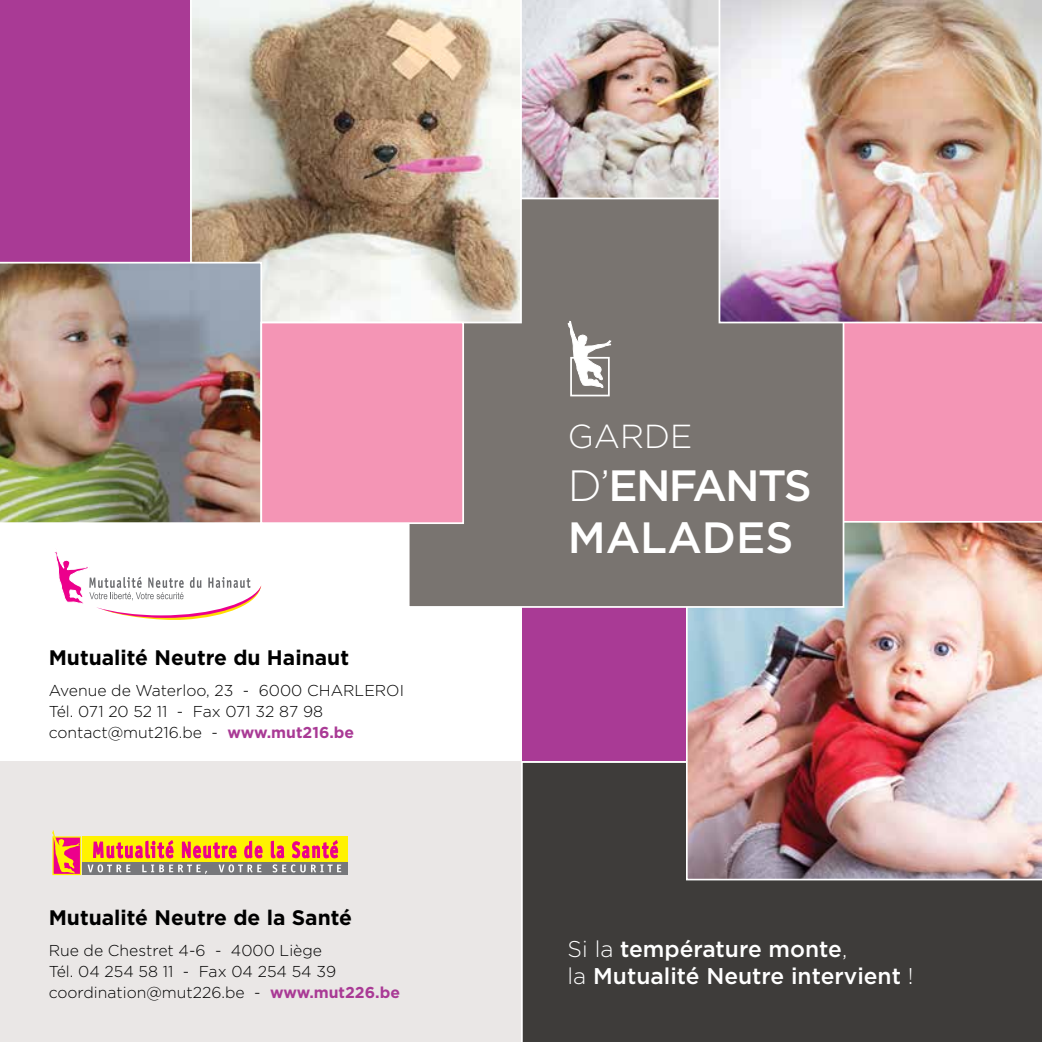
<style>
.page{position:relative;width:1042px;height:1042px;background:#fff}
.page>*{position:absolute;margin:0;border:0;box-sizing:border-box;transform-origin:0 0}
.t1{font:500 43.75px/52.5px "Gotham";letter-spacing:-.02em;color:#fff}
.t2{font:300 33.25px "Gotham";color:#fff}
.t3{font:500 22.75px/27.3px "Gotham";color:#fff}
.t4{font:700 21px "Gotham";color:#000}
.t5{font:300 15.75px/21px "Gotham";color:#000}
.s1{font-weight:700;color:#a93a95}
.s2{font-weight:300}
</style>
<div class="page">
<img style="left:522px;top:0;width:196px;height:198px">
<div style="left:522px;top:579px;width:214px;height:194px;background:#a93a95"></div>
<div style="left:0;top:761px;width:1042px;height:281px;background:#eae7e6"></div>
<div style="left:521px;top:761px;width:521px;height:281px;background:#3e3c3a"></div>
<div style="left:797px;top:304px;width:245px;height:253px;background:#f495b5"></div>
<img style="left:686px;top:521px;width:356px;height:359px">
<div style="left:408px;top:198px;width:436px;height:410px;background:#797470;border:2px solid #fff"></div>
<img style="left:718px;top:0;width:324px;height:323px">
<div style="left:52px;top:836px;width:29px;height:39px;background:#fff200"></div>
<svg style="left:52px;top:830px;width:28px;height:44px"></svg>
<div style="left:82px;top:836px;width:266px;height:26px;background:#fff200"></div>
<div style="left:82px;top:862px;width:266px;height:13px;background:#77787b"></div>
<svg style="left:273px;top:864px;width:68px;height:8px"></svg>
<svg style="left:88px;top:840px;width:174px;height:34px"></svg>
<svg style="left:271px;top:841px;width:13px;height:17px"></svg>
<svg style="left:292px;top:841px;width:46px;height:17px"></svg>
<svg style="left:54px;top:551px;width:207px;height:69px"></svg>
<div style="left:0;top:0;width:190px;height:262px;background:#a93a95"></div>
<svg style="left:190px;top:0;width:332px;height:323px"></svg>
<img style="left:0;top:262px;width:262px;height:261px">
<div style="left:260px;top:322px;width:204px;height:202px;background:#f495b5;border:2px solid #fff"></div>
<div style="left:570px;top:357px;width:40px;height:39px;border:2px solid #fff"></div>
<svg style="left:568px;top:320px;width:43px;height:68px"></svg>
<h3 class="t4" style="left:49px;top:644px;width:302px">Mutualité Neutre du Hainaut</h3>
<p class="t5" style="left:49px;top:680px;width:357px">Avenue de Waterloo, 23 - 6000 CHARLEROI<br>Tél. 071 20 52 11 - Fax 071 32 87 98 contact@mut216.be - <span class="s1">www.mut216.be</span></p>
<h3 class="t4" style="left:49px;top:903px;width:305px">Mutualité Neutre de la Santé</h3>
<p class="t5" style="left:49px;top:939px;width:353px">Rue de Chestret 4-6 - 4000 Liège<br>Tél. 04 254 58 11 - Fax 04 254 54 39 coordination@mut226.be - <span class="s1">www.mut226.be</span></p>
<h2 class="t2" style="left:568px;top:415px;width:126px">GARDE</h2>
<h1 class="t1" style="left:568px;top:458px;width:246px"><span class="s2">D’</span>ENFANTS<br>MALADES</h1>
<h3 class="t3" style="left:567px;top:934px;width:347px"><span class="s2">Si la</span> température monte<span class="s2">,<br>la</span> Mutualité Neutre intervient <span class="s2">!</span></h3>
</div>
